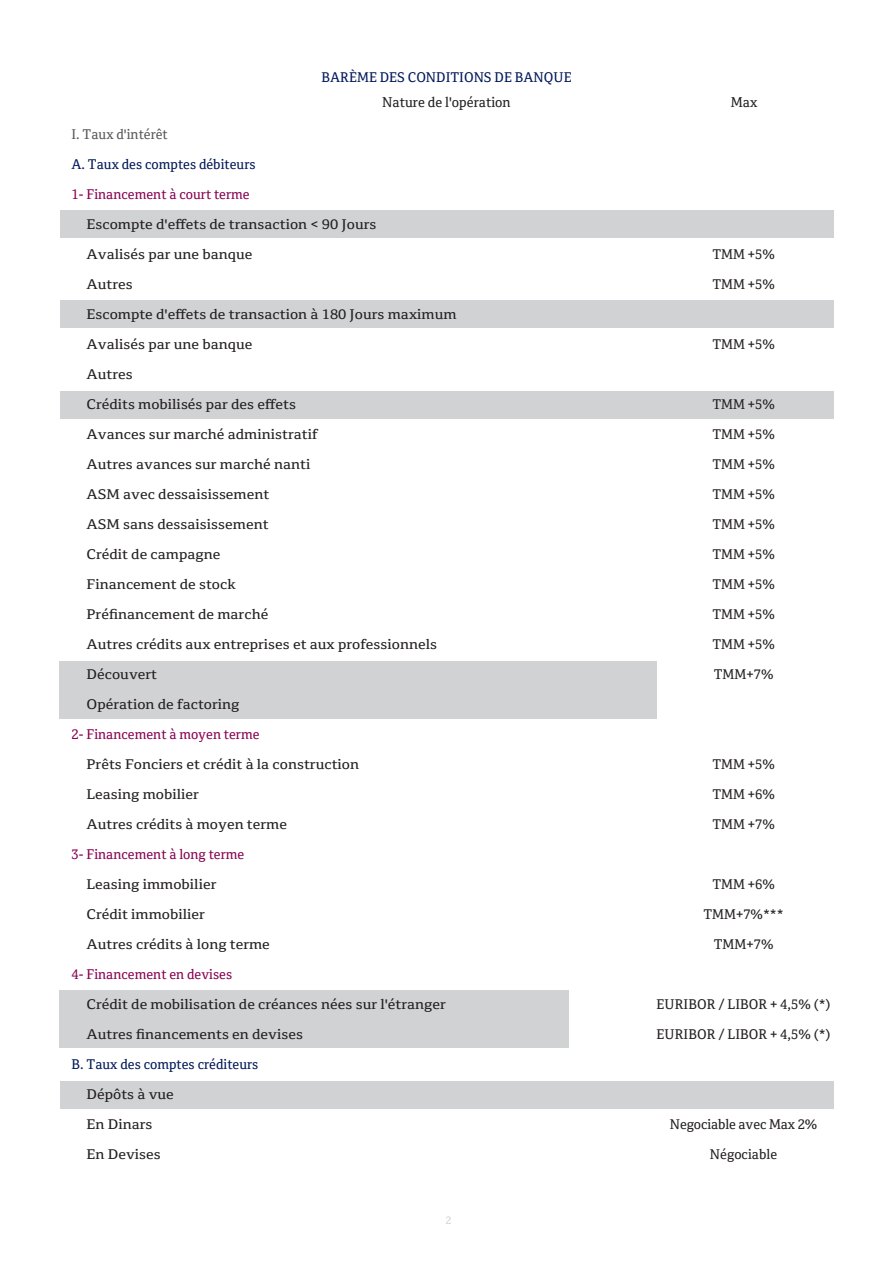
<style>
.page{position:relative;width:893px;height:1263px;background:#fff}
.page>*{position:absolute;margin:0;border:0;box-sizing:border-box;transform-origin:0 0}
.t1{font:13.65px "Cordale Arabic";color:#231f20}
.t2{font:13.5px "Cordale Arabic";color:#231f20;scale:1.13 1}
.t3{font:13.5px "Cordale Arabic";color:#231f20}
.t4{font:13.5px "Cordale Arabic";color:#870151}
.t5{font:13.5px "Cordale Arabic";color:#011858}
.t6{font:13.5px "Cordale Arabic";color:#57585a}
.t7{font:10.5px "Cordale Arabic";color:#d1d2d4}
</style>
<div class="page">
<div style="left:60px;top:210px;width:773px;height:27px;background:#d1d2d4"></div>
<div style="left:60px;top:301px;width:773px;height:27px;background:#d1d2d4"></div>
<div style="left:60px;top:391px;width:773px;height:27px;background:#d1d2d4"></div>
<div style="left:60px;top:1082px;width:773px;height:27px;background:#d1d2d4"></div>
<div style="left:60px;top:661px;width:597px;height:58px;background:#d1d2d4"></div>
<div style="left:60px;top:990px;width:509px;height:58px;background:#d1d2d4"></div>
<p class="t5" style="left:321px;top:65px;width:252px">BARÈME DES CONDITIONS DE BANQUE</p>
<p class="t1" style="left:382px;top:90px;width:130px">Nature de l'opération</p>
<p class="t1" style="left:731px;top:90px;width:28px">Max</p>
<p class="t6" style="left:72px;top:122px;width:98px">I. Taux d'intérêt</p>
<p class="t5" style="left:72px;top:152px;width:186px">A. Taux des comptes débiteurs</p>
<p class="t4" style="left:72px;top:182px;width:180px">1- Financement à court terme</p>
<p class="t2" style="left:87px;top:212px;width:258px">Escompte d'effets de transaction &lt; 90 Jours</p>
<p class="t2" style="left:87px;top:242px;width:148px">Avalisés par une banque</p>
<p class="t2" style="left:87px;top:272px;width:43px">Autres</p>
<p class="t2" style="left:87px;top:302px;width:329px">Escompte d'effets de transaction à 180 Jours maximum</p>
<p class="t2" style="left:87px;top:332px;width:148px">Avalisés par une banque</p>
<p class="t2" style="left:87px;top:362px;width:43px">Autres</p>
<p class="t2" style="left:87px;top:392px;width:187px">Crédits mobilisés par des effets</p>
<p class="t2" style="left:87px;top:422px;width:206px">Avances sur marché administratif</p>
<p class="t2" style="left:87px;top:452px;width:200px">Autres avances sur marché nanti</p>
<p class="t2" style="left:87px;top:482px;width:163px">ASM avec dessaisissement</p>
<p class="t2" style="left:87px;top:512px;width:163px">ASM sans dessaisissement</p>
<p class="t2" style="left:87px;top:542px;width:120px">Crédit de campagne</p>
<p class="t2" style="left:87px;top:572px;width:134px">Financement de stock</p>
<p class="t2" style="left:87px;top:602px;width:162px">Préfinancement de marché</p>
<p class="t2" style="left:87px;top:632px;width:312px">Autres crédits aux entreprises et aux professionnels</p>
<p class="t2" style="left:87px;top:662px;width:64px">Découvert</p>
<p class="t2" style="left:87px;top:692px;width:137px">Opération de factoring</p>
<p class="t4" style="left:72px;top:722px;width:190px">2- Financement à moyen terme</p>
<p class="t2" style="left:87px;top:752px;width:243px">Prêts Fonciers et crédit à la construction</p>
<p class="t2" style="left:87px;top:782px;width:101px">Leasing mobilier</p>
<p class="t2" style="left:87px;top:812px;width:179px">Autres crédits à moyen terme</p>
<p class="t4" style="left:72px;top:842px;width:174px">3- Financement à long terme</p>
<p class="t2" style="left:87px;top:872px;width:116px">Leasing immobilier</p>
<p class="t2" style="left:87px;top:902px;width:106px">Crédit immobilier</p>
<p class="t2" style="left:87px;top:932px;width:164px">Autres crédits à long terme</p>
<p class="t4" style="left:72px;top:962px;width:162px">4- Financement en devises</p>
<p class="t2" style="left:87px;top:992px;width:320px">Crédit de mobilisation de créances nées sur l'étranger</p>
<p class="t2" style="left:87px;top:1022px;width:193px">Autres financements en devises</p>
<p class="t5" style="left:72px;top:1052px;width:188px">B. Taux des comptes créditeurs</p>
<p class="t2" style="left:87px;top:1082px;width:79px">Dépôts à vue</p>
<p class="t2" style="left:87px;top:1112px;width:60px">En Dinars</p>
<p class="t2" style="left:87px;top:1142px;width:67px">En Devises</p>
<p class="t7" style="left:446px;top:1211px;width:7px">2</p>
<p class="t3" style="left:712px;top:242px;width:64px">TMM +5%</p>
<p class="t3" style="left:712px;top:272px;width:64px">TMM +5%</p>
<p class="t3" style="left:712px;top:332px;width:64px">TMM +5%</p>
<p class="t3" style="left:712px;top:392px;width:64px">TMM +5%</p>
<p class="t3" style="left:712px;top:422px;width:64px">TMM +5%</p>
<p class="t3" style="left:712px;top:452px;width:64px">TMM +5%</p>
<p class="t3" style="left:712px;top:482px;width:64px">TMM +5%</p>
<p class="t3" style="left:712px;top:512px;width:64px">TMM +5%</p>
<p class="t3" style="left:712px;top:542px;width:64px">TMM +5%</p>
<p class="t3" style="left:712px;top:572px;width:64px">TMM +5%</p>
<p class="t3" style="left:712px;top:602px;width:64px">TMM +5%</p>
<p class="t3" style="left:712px;top:632px;width:64px">TMM +5%</p>
<p class="t3" style="left:714px;top:662px;width:61px">TMM+7%</p>
<p class="t3" style="left:712px;top:752px;width:64px">TMM +5%</p>
<p class="t3" style="left:712px;top:782px;width:64px">TMM +6%</p>
<p class="t3" style="left:712px;top:812px;width:64px">TMM +7%</p>
<p class="t3" style="left:712px;top:872px;width:64px">TMM +6%</p>
<p class="t3" style="left:703px;top:902px;width:82px">TMM+7%***</p>
<p class="t3" style="left:714px;top:932px;width:61px">TMM+7%</p>
<p class="t3" style="left:657px;top:992px;width:175px">EURIBOR / LIBOR + 4,5% (*)</p>
<p class="t3" style="left:657px;top:1022px;width:175px">EURIBOR / LIBOR + 4,5% (*)</p>
<p class="t3" style="left:670px;top:1112px;width:149px">Negociable avec Max 2%</p>
<p class="t3" style="left:710px;top:1142px;width:69px">Négociable</p>
</div>
